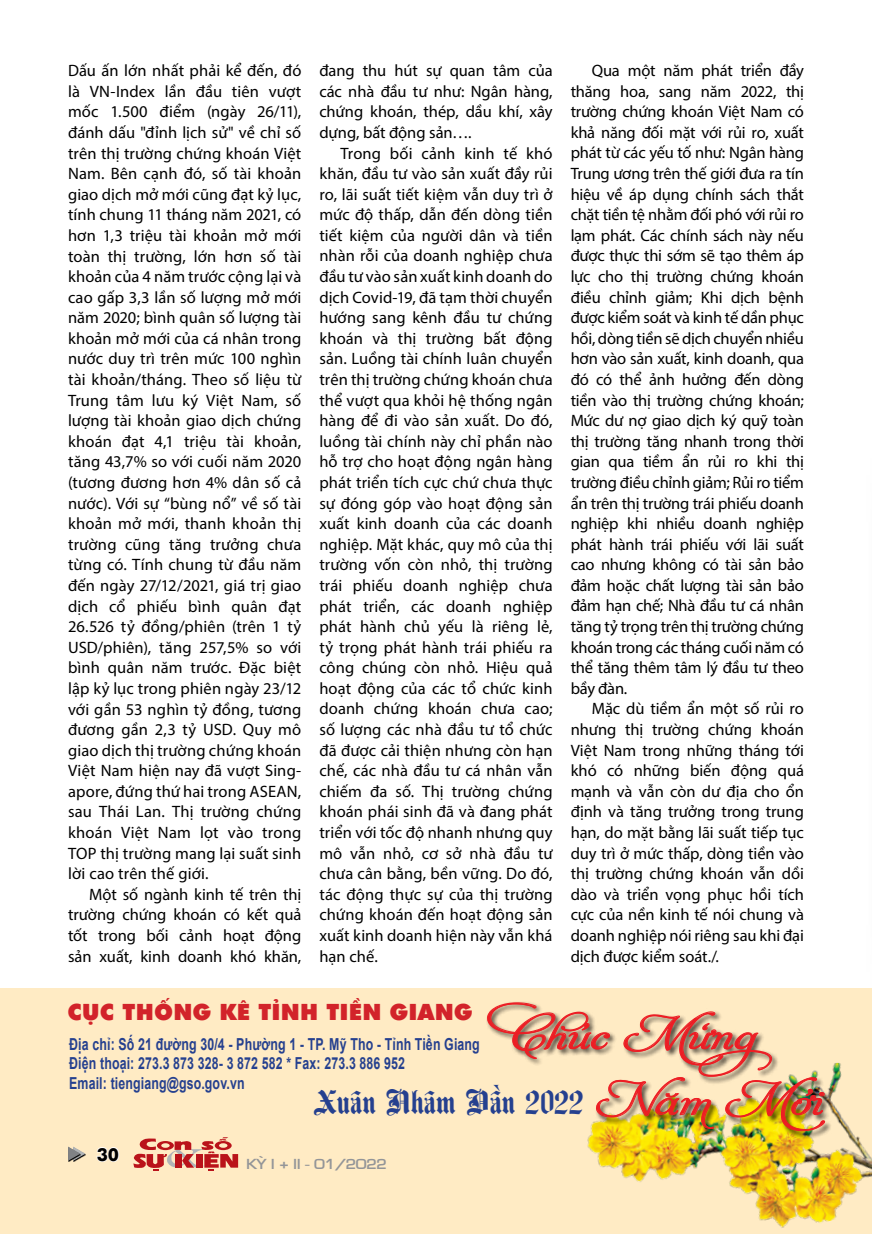
<style>
.page{position:relative;width:872px;height:1234px;background:#fff}
.page>*{position:absolute;margin:0;border:0;box-sizing:border-box;transform-origin:0 0}
.t1{font:37.5px "UTM Agin";color:#25408f}
.t2{font:31.05px/65.7px "UVF Aphrodite Pro";color:#ed1d24;scale:1.39 1}
.t3{font:22.5px "UTM Futura Extra";letter-spacing:.01em;color:#d2232a}
.t4{font:700 18px "Futura";color:#000}
.t5{font:16.5px/20.5px "Myriad Pro";color:#000;text-align:justify}
.t6{font:700 16.5px/19.8px "Arial";letter-spacing:.01em;color:#25408f;scale:.75 1}
.t7{font:13.5px "VNI Eurasia Bold";color:#939598;scale:1.1 1}
</style>
<div class="page">
<div style="left:0;top:988px;width:872px;height:245px;background:#ffebc4"></div>
<img style="left:587px;top:1062px;width:285px;height:166px">
<svg style="left:68px;top:1146px;width:17px;height:14px"></svg>
<svg style="left:96px;top:1147px;width:24px;height:15px"></svg>
<svg style="left:133px;top:1137px;width:105px;height:33px"></svg>
<div style="left:486px;top:1000px;width:346px;height:139px;background:#000;opacity:.75"></div>
<img style="left:487px;top:1001px;width:338px;height:130px">
<p class="t5" style="left:68px;top:60px;width:235px">Dấu ấn lớn nhất phải kể đến, đó là VN-Index lần đầu tiên vượt mốc 1.500 điểm (ngày 26/11), đánh dấu "đỉnh lịch sử" về chỉ số trên thị trường chứng khoán Việt Nam. Bên cạnh đó, số tài khoản giao dịch mở mới cũng đạt kỷ lục, tính chung 11 tháng năm 2021, có hơn 1,3 triệu tài khoản mở mới toàn thị trường, lớn hơn số tài khoản của 4 năm trước cộng lại và cao gấp 3,3 lần số lượng mở mới năm 2020; bình quân số lượng tài khoản mở mới của cá nhân trong nước duy trì trên mức 100 nghìn tài khoản/tháng. Theo số liệu từ Trung tâm lưu ký Việt Nam, số lượng tài khoản giao dịch chứng khoán đạt 4,1 triệu tài khoản, tăng 43,7% so với cuối năm 2020 (tương đương hơn 4% dân số cả nước). Với sự “bùng nổ” về số tài khoản mở mới, thanh khoản thị trường cũng tăng trưởng chưa từng có. Tính chung từ đầu năm đến ngày 27/12/2021, giá trị giao dịch cổ phiếu bình quân đạt 26.526 tỷ đồng/phiên (trên 1 tỷ USD/phiên), tăng 257,5% so với bình quân năm trước. Đặc biệt lập kỷ lục trong phiên ngày 23/12 với gần 53 nghìn tỷ đồng, tương đương gần 2,3 tỷ USD. Quy mô giao dịch thị trường chứng khoán Việt Nam hiện nay đã vượt Sing&shy;apore, đứng thứ hai trong ASEAN, sau Thái Lan. Thị trường chứng khoán Việt Nam lọt vào trong TOP thị trường mang lại suất sinh lời cao trên thế giới.</p>
<p class="t5" style="left:68px;top:883px;width:235px;text-indent:21px">Một số ngành kinh tế trên thị trường chứng khoán có kết quả tốt trong bối cảnh hoạt động sản xuất, kinh doanh khó khăn,</p>
<p class="t5" style="left:319px;top:60px;width:235px">đang thu hút sự quan tâm của các nhà đầu tư như: Ngân hàng, chứng khoán, thép, dầu khí, xây dựng, bất động sản….</p>
<p class="t5" style="left:319px;top:142px;width:235px;text-indent:21px">Trong bối cảnh kinh tế khó khăn, đầu tư vào sản xuất đầy rủi ro, lãi suất tiết kiệm vẫn duy trì ở mức độ thấp, dẫn đến dòng tiền tiết kiệm của người dân và tiền nhàn rỗi của doanh nghiệp chưa đầu tư vào sản xuất kinh doanh do dịch Covid-19, đã tạm thời chuyển hướng sang kênh đầu tư chứng khoán và thị trường bất động sản. Luồng tài chính luân chuyển trên thị trường chứng khoán chưa thể vượt qua khỏi hệ thống ngân hàng để đi vào sản xuất. Do đó, luồng tài chính này chỉ phần nào hỗ trợ cho hoạt động ngân hàng phát triển tích cực chứ chưa thực sự đóng góp vào hoạt động sản xuất kinh doanh của các doanh nghiệp. Mặt khác, quy mô của thị trường vốn còn nhỏ, thị trường trái phiếu doanh nghiệp chưa phát triển, các doanh nghiệp phát hành chủ yếu là riêng lẻ, tỷ trọng phát hành trái phiếu ra công chúng còn nhỏ. Hiệu quả hoạt động của các tổ chức kinh doanh chứng khoán chưa cao; số lượng các nhà đầu tư tổ chức đã được cải thiện nhưng còn hạn chế, các nhà đầu tư cá nhân vẫn chiếm đa số. Thị trường chứng khoán phái sinh đã và đang phát triển với tốc độ nhanh nhưng quy mô vẫn nhỏ, cơ sở nhà đầu tư chưa cân bằng, bền vững. Do đó, tác động thực sự của thị trường chứng khoán đến hoạt động sản xuất kinh doanh hiện này vẫn khá hạn chế.</p>
<p class="t5" style="left:570px;top:60px;width:235px;text-indent:21px">Qua một năm phát triển đầy thăng hoa, sang năm 2022, thị trường chứng khoán Việt Nam có khả năng đối mặt với rủi ro, xuất phát từ các yếu tố như: Ngân hàng Trung ương trên thế giới đưa ra tín hiệu về áp dụng chính sách thắt chặt tiền tệ nhằm đối phó với rủi ro lạm phát. Các chính sách này nếu được thực thi sớm sẽ tạo thêm áp lực cho thị trường chứng khoán điều chỉnh giảm; Khi dịch bệnh được kiểm soát và kinh tế dần phục hồi, dòng tiền sẽ dịch chuyển nhiều hơn vào sản xuất, kinh doanh, qua đó có thể ảnh hưởng đến dòng tiền vào thị trường chứng khoán; Mức dư nợ giao dịch ký quỹ toàn thị trường tăng nhanh trong thời gian qua tiềm ẩn rủi ro khi thị trường điều chỉnh giảm; Rủi ro tiểm ẩn trên thị trường trái phiếu doanh nghiệp khi nhiều doanh nghiệp phát hành trái phiếu với lãi suất cao nhưng không có tài sản bảo đảm hoặc chất lượng tài sản bảo đảm hạn chế; Nhà đầu tư cá nhân tăng tỷ trọng trên thị trường chứng khoán trong các tháng cuối năm có thể tăng thêm tâm lý đầu tư theo bầy đàn.</p>
<p class="t5" style="left:570px;top:698px;width:235px;text-indent:21px">Mặc dù tiềm ẩn một số rủi ro nhưng thị trường chứng khoán Việt Nam trong những tháng tới khó có những biến động quá mạnh và vẫn còn dư địa cho ổn định và tăng trưởng trong trung hạn, do mặt bằng lãi suất tiếp tục duy trì ở mức thấp, dòng tiền vào thị trường chứng khoán vẫn dồi dào và triển vọng phục hồi tích cực của nền kinh tế nói chung và doanh nghiệp nói riêng sau khi đại dịch được kiểm soát./.</p>
<h3 class="t3" style="left:68px;top:995px;width:407px">CỤC THỐNG KÊ TỈNH TIỀN GIANG</h3>
<h2 class="t2" style="left:594px;top:1004px;width:167px;text-indent:-94px">Chú c Mừ ng<br>Nă m Mớ i</h2>
<p class="t6" style="left:69px;top:1033px;width:549px">Địa chỉ: Số 21 đường 30/4 - Phường 1 - TP. Mỹ Tho - Tỉnh Tiền Giang<br>Điện thoại: 273.3 873 328- 3 872 582 * Fax: 273.3 886 952<br>Email: tiengiang@gso.gov.vn</p>
<h1 class="t1" style="left:314px;top:1075px;width:271px">Xuân Nhâm Dần 2022</h1>
<p class="t4" style="left:97px;top:1140px;width:24px">30</p>
<p class="t7" style="left:247px;top:1153px;width:129px">KYØI + II - 01/2022</p>
</div>
